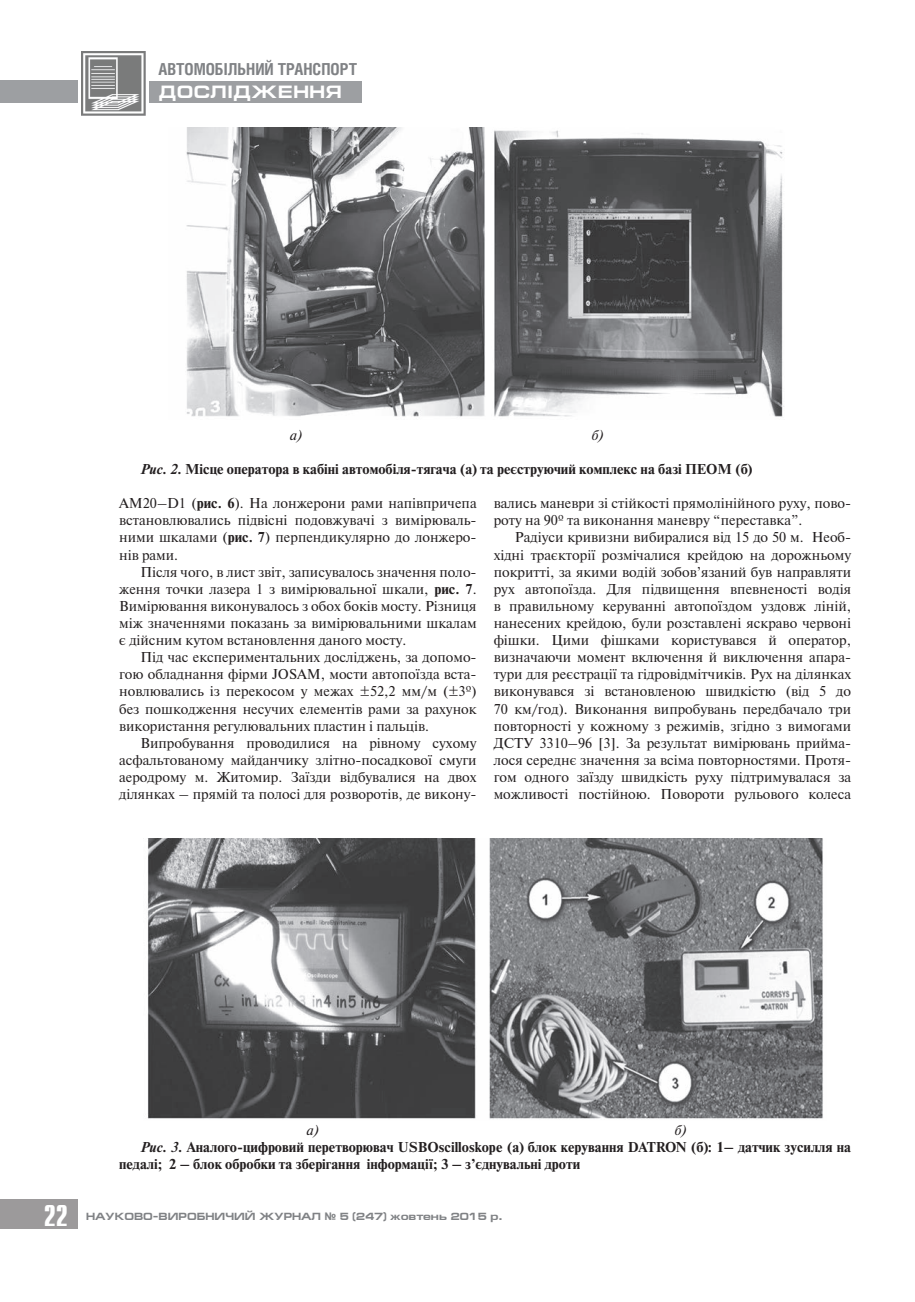
<style>
.page{position:relative;width:915px;height:1302px;background:#fff}
.page>*{position:absolute;margin:0;border:0;box-sizing:border-box;transform-origin:0 0}
.t1{font:700 30px "Compact C";color:#fff}
.t2{font:700 18px "Europe Ext";letter-spacing:.025em;color:#fff}
.t3{font:700 16.5px "Helios Cond C";color:#808285}
.t4{font:14.25px/17.1px "Newton";color:#231f20;text-align:justify}
.t5{font:700 14.25px "Newton";color:#231f20}
.t6{font:italic 14.25px "Newton";color:#231f20}
.t7{font:700 10.5px "Europe Ext";color:#808285}
.s1{font-style:italic}
.s2{font-weight:700}
.s3{font-family:"Arial"}
</style>
<div class="page">
<div style="left:0;top:81px;width:77px;height:22px;background:#9d9fa2"></div>
<div style="left:149px;top:81px;width:213px;height:22px;background:#9d9fa2"></div>
<img style="left:81px;top:51px;width:64px;height:64px">
<div style="left:0;top:1198px;width:77px;height:30px;background:#9c9a9b"></div>
<img style="left:186px;top:128px;width:598px;height:289px">
<img style="left:147px;top:838px;width:676px;height:281px">
<p class="t3" style="left:158px;top:59px;width:200px">АВТОМОБІЛЬНИЙ ТРАНСПОРТ</p>
<p class="t2" style="left:159px;top:82px;width:184px">ДОСЛIДЖЕННЯ</p>
<p class="t6" style="left:290px;top:426px;width:14px">а)</p>
<p class="t6" style="left:591px;top:426px;width:13px">б)</p>
<p class="t5" style="left:140px;top:460px;width:613px"><span class="s1">Рис. 2.</span> Місце оператора в кабіні автомобіля-тягача (а) та реєструючий комплекс на базі ПЕОМ (б)</p>
<p class="t4" style="left:119px;top:494px;width:359px">АМ20–D1 (<span class="s2">рис. 6</span>). На лонжерони рами напівпричепа встановлювались підвісні подовжувачі з вимірюваль&shy;ними шкалами (<span class="s2">рис. 7</span>) перпендикулярно до лонжеро&shy;нів рами.</p>
<p class="t4" style="left:119px;top:562px;width:359px;text-indent:21px">Після чого, в лист звіт, записувалось значення поло&shy;ження точки лазера 1 з вимірювальної шкали, <span class="s2">рис. 7</span>.<br>Вимірювання виконувалось з обох боків мосту. Різниця між значеннями показань за вимірювальними шкалам є дійсним кутом встановлення даного мосту.</p>
<p class="t4" style="left:119px;top:648px;width:359px;text-indent:21px">Під час експериментальних досліджень, за допомо&shy;гою обладнання фірми JOSAM, мости автопоїзда вста&shy;новлювались із перекосом у межах ±52,2 мм/м (±3º) без пошкодження несучих елементів рами за рахунок використання регулювальних пластин і пальців.</p>
<p class="t4" style="left:119px;top:733px;width:359px;text-indent:21px">Випробування проводилися на рівному сухому асфальтованому майданчику злітно-посадкової смуги аеродрому м. Житомир. Заїзди відбувалися на двох ділянках – прямій та полосі для розворотів, де викону-</p>
<p class="t4" style="left:493px;top:494px;width:359px">вались маневри зі стійкості прямолінійного руху, пово&shy;роту на 90º та виконання маневру “переставка”.</p>
<p class="t4" style="left:493px;top:528px;width:359px;text-indent:21px">Радіуси кривизни вибиралися від 15 до 50 м. Необ&shy;хідні траєкторії розмічалися крейдою на дорожньому покритті, за якими водій зобов’язаний був направляти рух автопоїзда. Для підвищення впевненості водія в правильному керуванні автопоїздом уздовж ліній, нанесених крейдою, були розставлені яскраво червоні фішки. Цими фішками користувався й оператор, визначаючи момент включення й виключення апара&shy;тури для реєстрації та гідровідмітчиків. Рух на ділянках виконувався зі встановленою швидкістю (від 5 до 70 км/год). Виконання випробувань передбачало три повторності у кожному з режимів, згідно з вимогами ДСТУ 3310–96 [3]. За результат вимірювань прийма&shy;лося середнє значення за всіма повторностями. Протя&shy;гом одного заїзду швидкість руху підтримувалася за можливості постійною. Повороти рульового колеса</p>
<p class="t6" style="left:306px;top:1120px;width:14px">а)</p>
<p class="t6" style="left:674px;top:1120px;width:13px">б)</p>
<p class="t5" style="left:140px;top:1138px;width:712px"><span class="s1">Рис. 3.</span> Аналого-цифровий перетворювач USBOscilloskope (а) блок керування DATRON (б): 1– датчик зусилля на</p>
<p class="t5" style="left:119px;top:1155px;width:462px">педалі; 2 – блок обробки та зберігання інформації; 3 – з’єднувальні дроти</p>
<h1 class="t1" style="left:44px;top:1200px;width:26px">22</h1>
<p class="t7" style="left:86px;top:1210px;width:417px">НАУКОВО-ВИРОБНИЧИЙ ЖУРНАЛ <span class="s3">№</span> 5 (247) жовтень 2015 р.</p>
</div>
